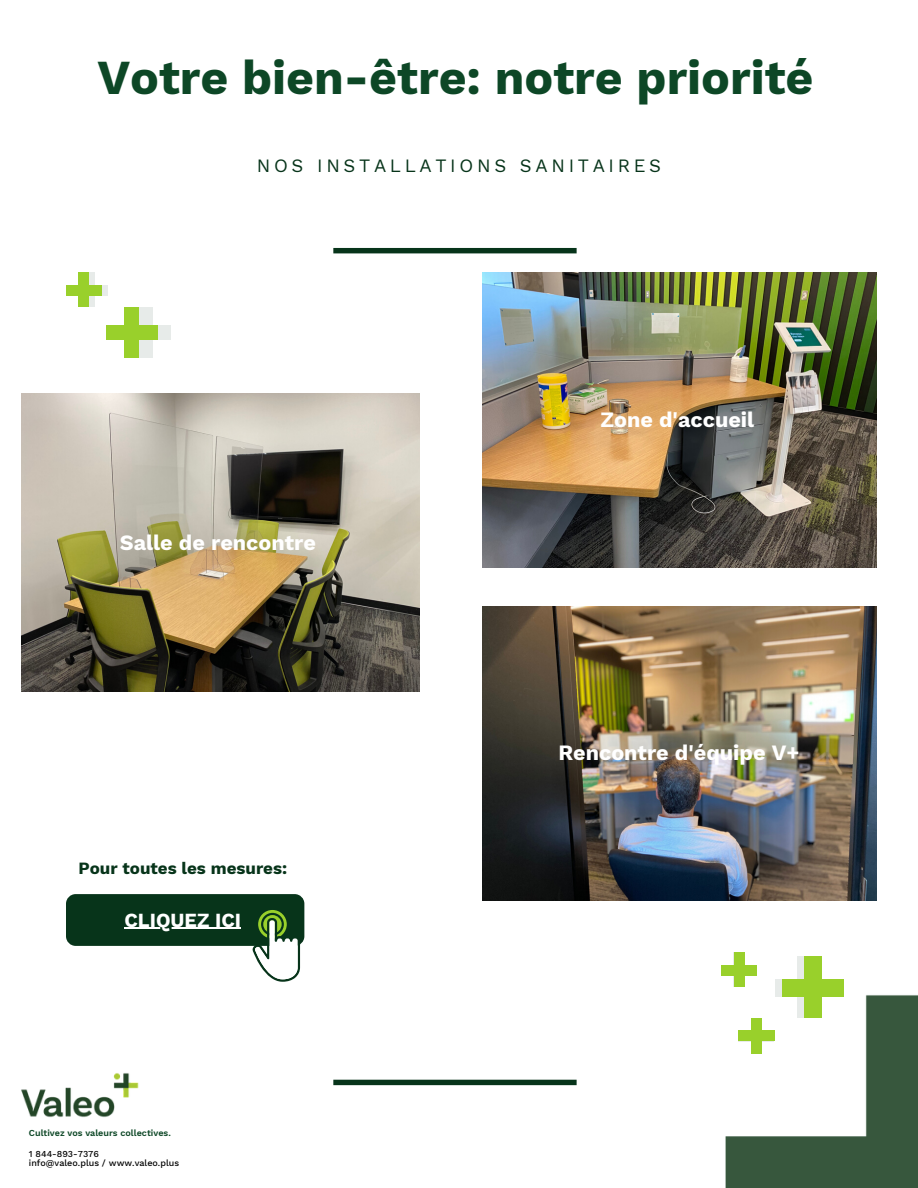
<style>
.page{position:relative;width:918px;height:1188px;background:#fff}
.page>*{position:absolute;margin:0;border:0;box-sizing:border-box;transform-origin:0 0}
.t1{font:700 48px "Work Sans";color:#0d4726}
.t2{font:700 21.45px "Work Sans";color:#fff}
.t3{font:700 19.65px "Work Sans";color:#fff}
.t4{font:18.6px "Work Sans";letter-spacing:.2em;color:#07341a}
.t5{font:700 16.95px "Work Sans";color:#07341a}
.t6{font:500 9px/9.1px "Work Sans";color:#000}
.t7{font:600 9px "Work Sans";color:#0d4726}
</style>
<div class="page">
<img style="left:725px;top:984px;width:193px;height:203px">
<svg style="left:333px;top:248px;width:244px;height:5px"></svg>
<svg style="left:333px;top:1080px;width:244px;height:5px"></svg>
<div style="left:138px;top:307px;width:15px;height:51px;background:#e7ebe9"></div>
<svg style="left:157px;top:325px;width:14px;height:15px"></svg>
<div style="left:124px;top:307px;width:15px;height:51px;background:#99d02b"></div>
<div style="left:106px;top:325px;width:51px;height:15px;background:#99d02b"></div>
<div style="left:84px;top:273px;width:11px;height:34px;background:#e7ebe9"></div>
<svg style="left:101px;top:285px;width:6px;height:10px"></svg>
<div style="left:78px;top:273px;width:11px;height:34px;background:#99d02b"></div>
<div style="left:66px;top:285px;width:35px;height:10px;background:#99d02b"></div>
<div style="left:721px;top:965px;width:35px;height:10px;background:#99d02b"></div>
<div style="left:734px;top:952px;width:10px;height:35px;background:#99d02b"></div>
<div style="left:722px;top:965px;width:35px;height:10px;background:#99d02b"></div>
<div style="left:797px;top:957px;width:18px;height:61px;background:#e7ebe9"></div>
<svg style="left:775px;top:979px;width:8px;height:17px"></svg>
<div style="left:804px;top:957px;width:18px;height:61px;background:#99d02b"></div>
<div style="left:783px;top:979px;width:61px;height:17px;background:#99d02b"></div>
<div style="left:739px;top:1031px;width:35px;height:11px;background:#e7ebe9"></div>
<div style="left:751px;top:1018px;width:11px;height:36px;background:#99d02b"></div>
<div style="left:739px;top:1031px;width:36px;height:10px;background:#99d02b"></div>
<img style="left:21px;top:1073px;width:118px;height:45px">
<div style="left:66px;top:894px;width:238px;height:52px;background:#07341a;border-radius:10px"></div>
<hr style="left:125px;top:928px;width:116px;height:1px;background:#fff">
<svg style="left:252px;top:910px;width:48px;height:72px"></svg>
<img style="left:22px;top:393px;width:398px;height:299px">
<img style="left:482px;top:273px;width:394px;height:294px">
<img style="left:482px;top:606px;width:394px;height:295px">
<h1 class="t1" style="left:97px;top:49px;width:718px">Votre bien-être: notre priorité</h1>
<p class="t4" style="left:257px;top:154px;width:406px">NOS INSTALLATIONS SANITAIRES</p>
<p class="t2" style="left:120px;top:530px;width:198px">Salle de rencontre</p>
<p class="t5" style="left:78px;top:858px;width:210px">Pour toutes les mesures:</p>
<p class="t3" style="left:125px;top:908px;width:118px">CLIQUEZ ICI</p>
<p class="t7" style="left:29px;top:1128px;width:143px">Cultivez vos valeurs collectives.</p>
<p class="t6" style="left:29px;top:1149px;width:152px">1 844-893-7376<br>info@valeo.plus / www.valeo.plus</p>
<p class="t2" style="left:601px;top:407px;width:155px">Zone d'accueil</p>
<p class="t2" style="left:558px;top:741px;width:243px">Rencontre d'équipe V+</p>
</div>
